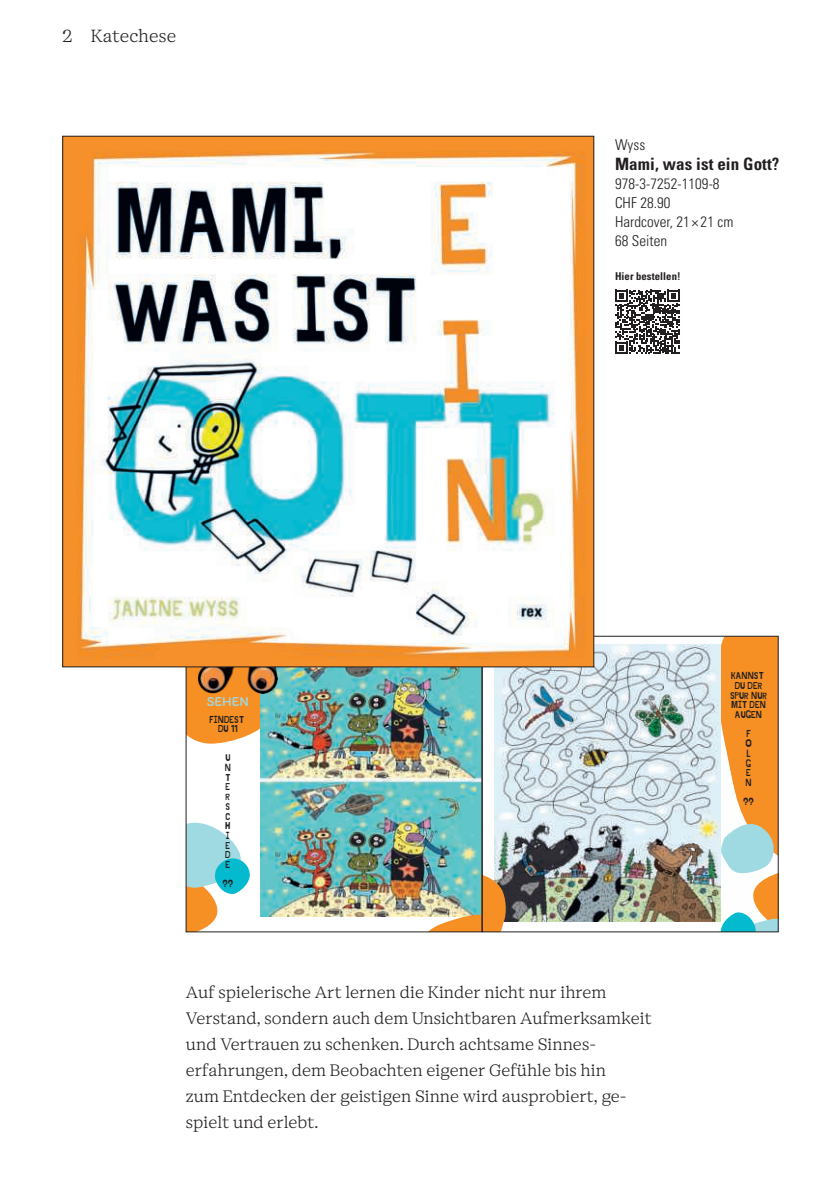
<style>
.page{position:relative;width:840px;height:1191px;background:#fff}
.page>*{position:absolute;margin:0;border:0;box-sizing:border-box;transform-origin:0 0}
.t1{font:300 18px "Cotford Text";letter-spacing:.01em;color:#231f20}
.t2{font:300 17px/26px "Cotford Text";letter-spacing:.005em;color:#231f20}
.t3{font:700 condensed 17px "Univers LT Pro";letter-spacing:.005em;color:#231f20}
.t4{font:300 condensed 15px/19px "Univers LT Pro";letter-spacing:.005em;color:#231f20}
.t5{font:14px "Itim";color:#9fdae3}
.t6{font:700 condensed 10.8px "Univers LT Pro";letter-spacing:.005em;color:#231f20}
.t7{font:10px/9.6px "Jingleberry";color:#231f20;text-align:center}
</style>
<div class="page">
<svg style="left:615px;top:290px;width:64px;height:64px"></svg>
<img style="left:260px;top:667px;width:220px;height:249px">
<img style="left:188px;top:667px;width:87px;height:76px">
<svg style="left:186px;top:822px;width:64px;height:111px"></svg>
<img style="left:494px;top:644px;width:214px;height:278px">
<img style="left:419px;top:866px;width:86px;height:67px">
<svg style="left:708px;top:636px;width:71px;height:297px"></svg>
<div style="left:482px;top:636px;width:296px;height:296px;border:1px solid #231f20"></div>
<img style="left:64px;top:138px;width:527px;height:527px">
<p class="t1" style="left:62px;top:24px;width:115px">2 Katechese</p>
<p class="t4" style="left:614px;top:135px;width:32px">Wyss</p>
<p class="t3" style="left:614px;top:154px;width:166px">Mami, was ist ein Gott?</p>
<p class="t4" style="left:614px;top:174px;width:120px">978-3-7252-1109-8<br>CHF 28.90<br>Hardcover, 21 × 21 cm<br>68 Seiten</p>
<p class="t6" style="left:614px;top:269px;width:67px">Hier bestellen!</p>
<p class="t5" style="left:207px;top:692px;width:44px">SEHEN</p>
<p class="t7" style="left:210px;top:714px;width:36px">FINDEST<br>DU 11</p>
<p class="t7" style="left:225px;top:753px;width:8px;text-align:justify">U N T E R S C H I E D E</p>
<p class="t7" style="left:223px;top:879px;width:12px">??</p>
<p class="t2" style="left:186px;top:978px;width:467px">Auf spielerische Art lernen die Kinder nicht nur ihrem Verstand, sondern auch dem Unsichtbaren Aufmerksamkeit und Vertrauen zu schenken. Durch achtsame Sinnes&shy;erfahrungen, dem Beobachten eigener Gefühle bis hin<br>zum Entdecken der geistigen Sinne wird ausprobiert, ge&shy;spielt und erlebt.</p>
<p class="t7" style="left:729px;top:671px;width:38px">KANNST<br>DU DER<br>SPUR NUR<br>MIT DEN<br>AUGEN</p>
<p class="t7" style="left:745px;top:729px;width:8px;text-align:justify">F O L G E N</p>
<p class="t7" style="left:742px;top:797px;width:12px">??</p>
</div>
